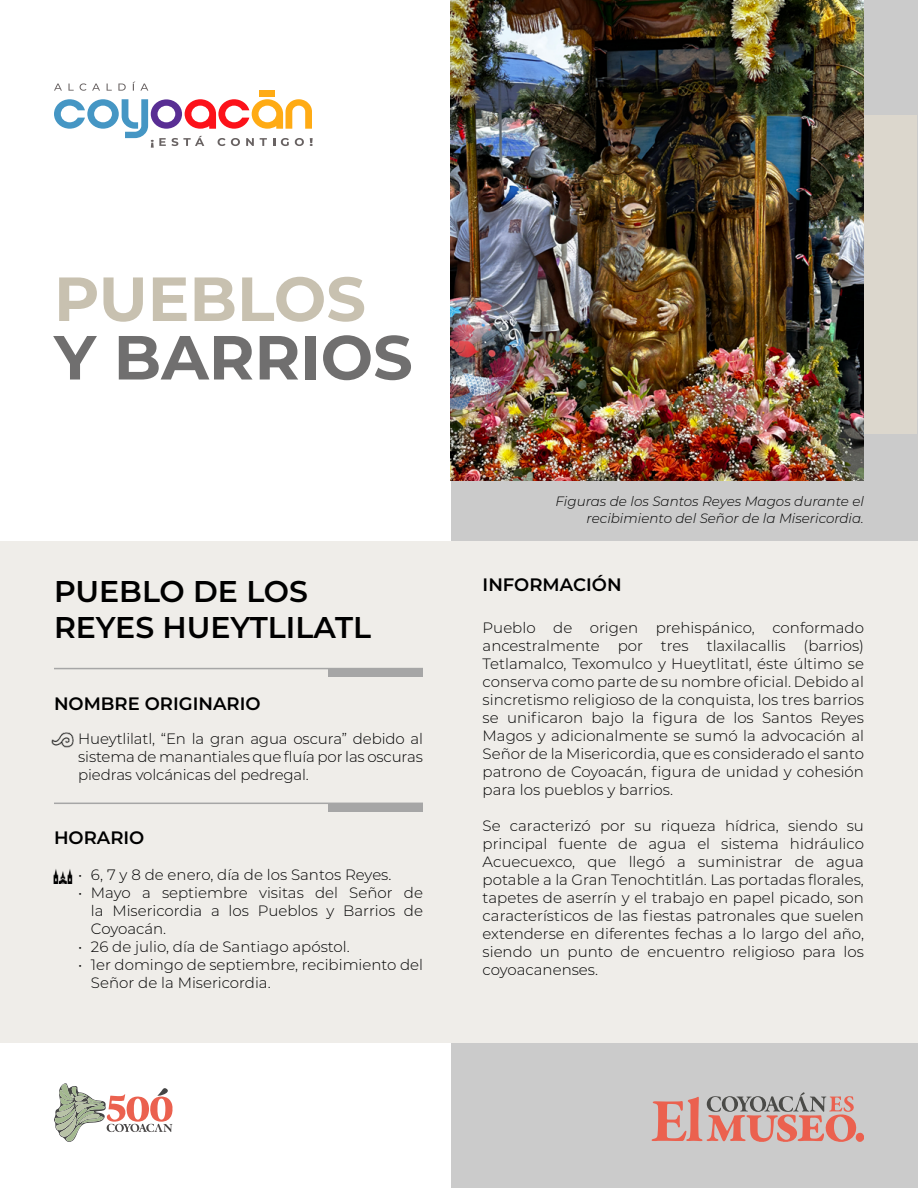
<style>
.page{position:relative;width:918px;height:1188px;background:#fff}
.page>*{position:absolute;margin:0;border:0;box-sizing:border-box;transform-origin:0 0}
.t1{font:700 62.25px "Montserrat";color:#706f6f}
.t2{font:700 62.25px "Montserrat";color:#c8c1b0}
.t3{font:600 30px/36px "Montserrat";color:#000}
.t4{font:600 18px "Montserrat";color:#000}
.t5{font:300 15px/18px "Montserrat";color:#000;text-align:justify}
.t6{font:italic 300 13.5px/16.2px "Montserrat";color:#000;text-align:right}
</style>
<div class="page">
<div style="left:451px;top:0;width:467px;height:1188px;background:#cbcbcb"></div>
<div style="left:0;top:541px;width:918px;height:502px;background:#efede9"></div>
<svg style="left:652px;top:1092px;width:212px;height:50px"></svg>
<svg style="left:54px;top:1083px;width:119px;height:59px"></svg>
<svg style="left:54px;top:84px;width:8px;height:7px"></svg>
<svg style="left:68px;top:84px;width:6px;height:7px"></svg>
<svg style="left:80px;top:83px;width:6px;height:8px"></svg>
<svg style="left:92px;top:84px;width:8px;height:7px"></svg>
<svg style="left:107px;top:84px;width:5px;height:7px"></svg>
<svg style="left:118px;top:84px;width:8px;height:7px"></svg>
<svg style="left:133px;top:82px;width:15px;height:9px"></svg>
<div style="left:260px;top:91px;width:15px;height:6px;background:#ffab14"></div>
<svg style="left:54px;top:99px;width:259px;height:49px"></svg>
<div style="left:829px;top:115px;width:88px;height:319px;background:#dcd7cd"></div>
<img style="left:451px;top:0;width:413px;height:480px">
<img style="left:52px;top:733px;width:22px;height:15px">
<hr style="left:54px;top:668px;width:369px;height:1px;background:#a6a6a6">
<hr style="left:54px;top:803px;width:369px;height:1px;background:#a6a6a6">
<div style="left:328px;top:668px;width:95px;height:9px;background:#a6a6a6"></div>
<div style="left:328px;top:803px;width:95px;height:8px;background:#a6a6a6"></div>
<img style="left:53px;top:869px;width:19px;height:14px">
<h1 class="t2" style="left:54px;top:254px;width:313px">PUEBLOS</h1>
<h1 class="t1" style="left:54px;top:313px;width:360px">Y BARRIOS</h1>
<h2 class="t3" style="left:54px;top:572px;width:319px">PUEBLO DE LOS<br>REYES HUEYTLILATL</h2>
<p class="t4" style="left:54px;top:691px;width:208px">NOMBRE ORIGINARIO</p>
<p class="t5" style="left:78px;top:729px;width:346px">Hueytlilatl, “En la gran agua oscura” debido al sistema de manantiales que fluía por las oscuras piedras volcánicas del pedregal.</p>
<p class="t4" style="left:54px;top:825px;width:92px">HORARIO</p>
<p class="t5" style="left:78px;top:865px;width:315px">• 6, 7 y 8 de enero, día de los Santos Reyes.</p>
<p class="t5" style="left:91px;top:883px;width:334px;text-indent:-13px">• Mayo a septiembre visitas del Señor de la Misericordia a los Pueblos y Barrios de Coyoacán.</p>
<p class="t5" style="left:78px;top:937px;width:273px">• 26 de julio, día de Santiago apóstol.</p>
<p class="t5" style="left:91px;top:955px;width:334px;text-indent:-13px">• 1er domingo de septiembre, recibimiento del<br>Señor de la Misericordia.</p>
<p class="t6" style="left:556px;top:493px;width:310px">Figuras de los Santos Reyes Magos durante el recibimiento del Señor de la Misericordia.</p>
<p class="t4" style="left:483px;top:572px;width:141px">INFORMACIÓN</p>
<p class="t5" style="left:483px;top:618px;width:383px">Pueblo de origen prehispánico, conformado ancestralmente por tres tlaxilacallis (barrios)<br>Tetlamalco, Texomulco y Hueytlitatl, éste último se conserva como parte de su nombre oficial. Debido al sincretismo religioso de la conquista, los tres barrios se unificaron bajo la figura de los Santos Reyes Magos y adicionalmente se sumó la advocación al Señor de la Misericordia, que es considerado el santo patrono de Coyoacán, figura de unidad y cohesión para los pueblos y barrios.</p>
<p class="t5" style="left:483px;top:816px;width:383px">Se caracterizó por su riqueza hídrica, siendo su principal fuente de agua el sistema hidráulico Acuecuexco, que llegó a suministrar de agua potable a la Gran Tenochtitlán. Las portadas florales, tapetes de aserrín y el trabajo en papel picado, son característicos de las fiestas patronales que suelen extenderse en diferentes fechas a lo largo del año, siendo un punto de encuentro religioso para los coyoacanenses.</p>
</div>
